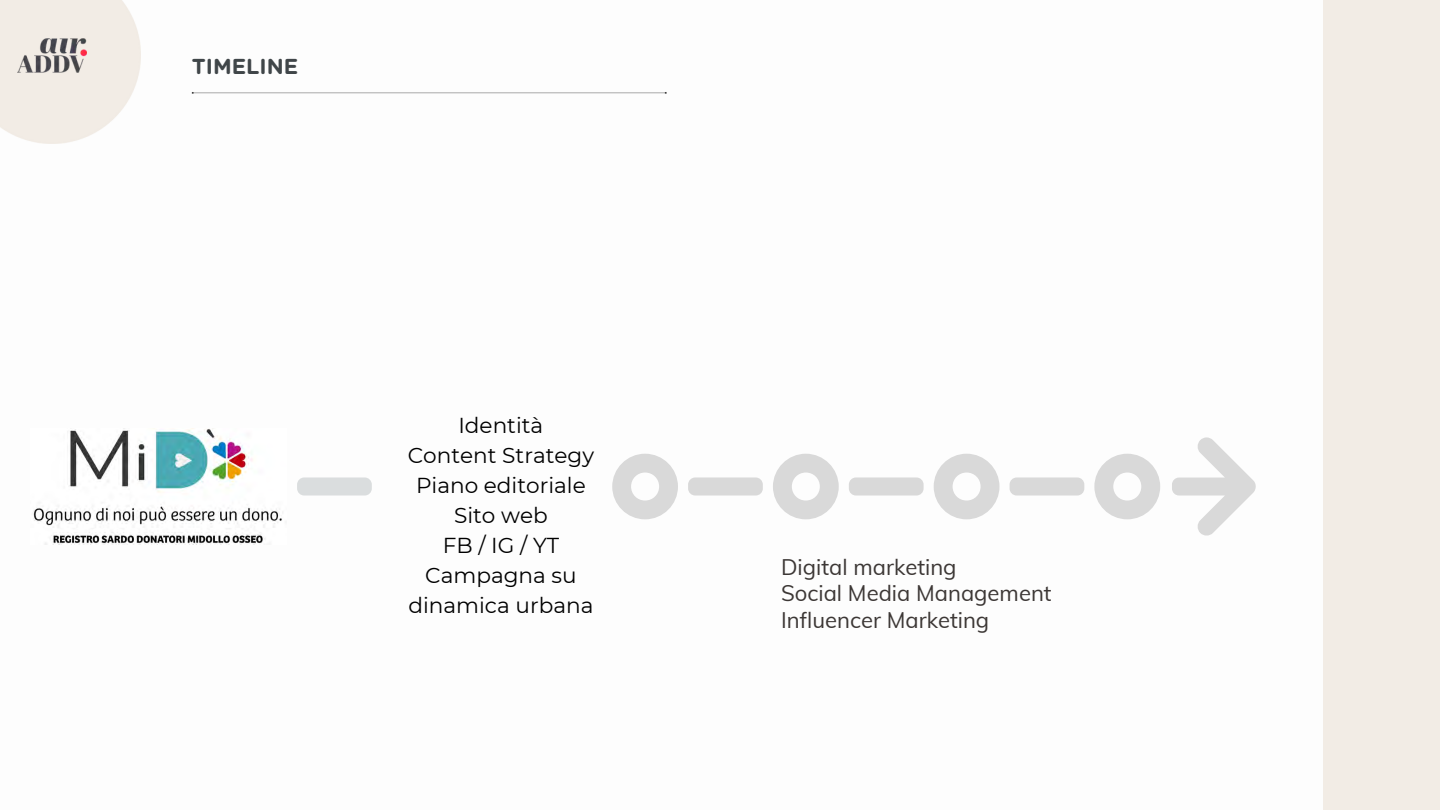
<style>
.page{position:relative;width:1440px;height:810px;background:#fff}
.page>*{position:absolute;margin:0;border:0;box-sizing:border-box;transform-origin:0 0}
.t1{font:22.1px/26.3px "Muli";color:#3c3735}
.t2{font:21.6px/30px "Montserrat";color:#000;text-align:center}
.t3{font:700 21.6px "Gotham Rounded";color:#404649}
</style>
<div class="page">
<img style="left:140px;top:44px;width:527px;height:50px">
<div style="left:1323px;top:0;width:117px;height:810px;background:#f2ece5"></div>
<svg style="left:612px;top:437px;width:644px;height:99px"></svg>
<svg style="left:297px;top:477px;width:75px;height:19px"></svg>
<img style="left:0;top:0;width:140px;height:144px">
<img style="left:17px;top:38px;width:69px;height:35px">
<img style="left:33px;top:428px;width:250px;height:116px">
<p class="t3" style="left:192px;top:57px;width:108px">TIMELINE</p>
<p class="t2" style="left:408px;top:410px;width:188px">Identità<br>Content Strategy<br>Piano editoriale<br>Sito web<br>FB / IG / YT<br>Campagna su dinamica urbana</p>
<p class="t1" style="left:781px;top:553px;width:272px">Digital marketing<br>Social Media Management<br>Influencer Marketing</p>
</div>
